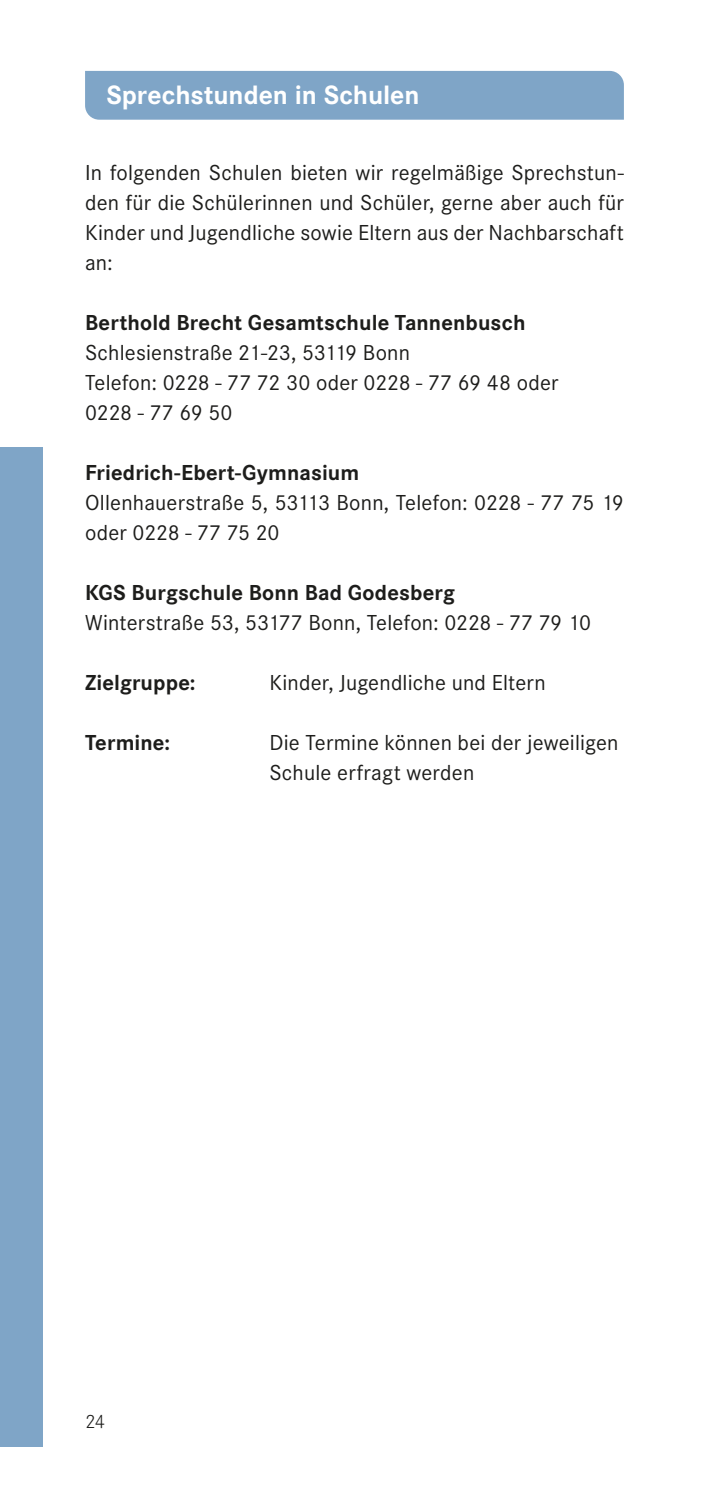
<style>
.page{position:relative;width:709px;height:1489px;background:#fff}
.page>*{position:absolute;margin:0;border:0;box-sizing:border-box;transform-origin:0 0}
.t1{font:700 27.5px "Corporate S";letter-spacing:-.005em;color:#fff}
.t2{font:22.5px/30px "Corporate S Pro";letter-spacing:.01em;color:#1d1d1b}
.t3{font:700 22.5px "Corporate S Pro";letter-spacing:.005em;color:#1d1d1b}
.t4{font:300 20px "Corporate S Pro";color:#1d1d1b}
</style>
<div class="page">
<div style="left:0;top:446px;width:43px;height:1000px;background:#7fa5c7"></div>
<div style="left:85px;top:71px;width:539px;height:49px;background:#7fa5c7"></div>
<p class="t1" style="left:106px;top:75px;width:314px">Sprechstunden in Schulen</p>
<p class="t2" style="left:85px;top:156px;width:540px;text-align:justify">In folgenden Schulen bieten wir regelmäßige Sprechstun&shy;den für die Schülerinnen und Schüler, gerne aber auch für Kinder und Jugendliche sowie Eltern aus der Nachbarschaft an:</p>
<p class="t3" style="left:85px;top:305px;width:442px">Berthold Brecht Gesamtschule Tannenbusch</p>
<p class="t2" style="left:85px;top:336px;width:475px">Schlesienstraße 21-23, 53119 Bonn<br>Telefon: 0228 - 77 72 30 oder 0228 - 77 69 48 oder<br>0228 - 77 69 50</p>
<p class="t3" style="left:85px;top:455px;width:276px">Friedrich-Ebert-Gymnasium</p>
<p class="t2" style="left:85px;top:486px;width:540px">Ollenhauerstraße 5, 53113 Bonn, Telefon: 0228 - 77 75 19 oder 0228 - 77 75 20</p>
<p class="t3" style="left:85px;top:575px;width:371px">KGS Burgschule Bonn Bad Godesberg</p>
<p class="t2" style="left:85px;top:606px;width:507px">Winterstraße 53, 53177 Bonn, Telefon: 0228 - 77 79 10</p>
<p class="t3" style="left:85px;top:665px;width:112px">Zielgruppe:</p>
<p class="t2" style="left:269px;top:666px;width:278px">Kinder, Jugendliche und Eltern</p>
<p class="t3" style="left:85px;top:725px;width:87px">Termine:</p>
<p class="t2" style="left:269px;top:726px;width:350px">Die Termine können bei der jeweiligen<br>Schule erfragt werden</p>
<p class="t4" style="left:85px;top:1407px;width:22px">24</p>
</div>
